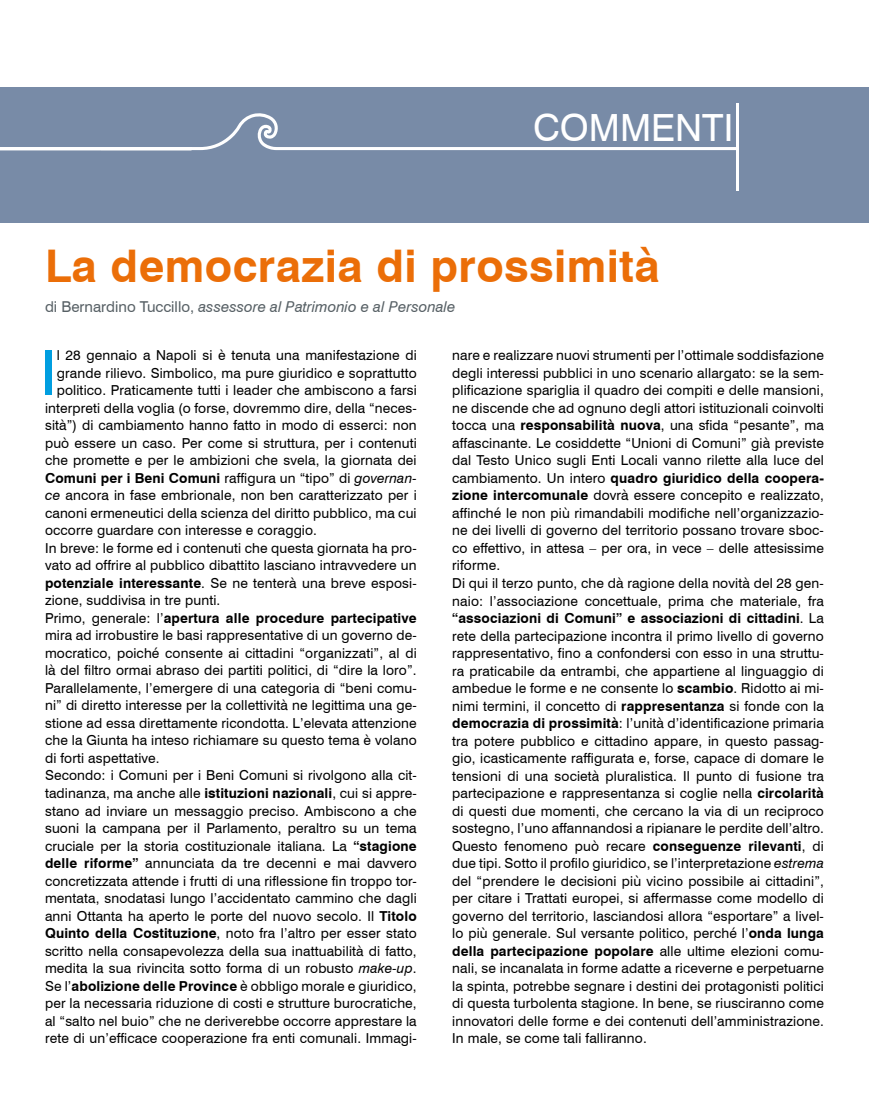
<style>
.page{position:relative;width:869px;height:1099px;background:#fff}
.page>*{position:absolute;margin:0;border:0;box-sizing:border-box;transform-origin:0 0}
.t1{font:62.38px "Swiss 721 BT";color:#009ee0}
.t2{font:700 45px "Swiss 721 BT";color:#eb6e08}
.t3{font:37.5px "Swiss 721 BT";color:#fff}
.t4{font:italic 15px "Swiss 721 BT";color:#576065}
.t5{font:13.75px/17.5px "Swiss 721 BT";letter-spacing:.01em;color:#000}
.t6{font:700 13.75px "Swiss 721 BT";letter-spacing:.01em;color:#000}
.s1{font-style:normal}
.s2{font-weight:400}
.s3{font-weight:400;font-style:italic}
.s4{font-style:italic}
.s5{font-weight:700}
</style>
<div class="page">
<div style="left:0;top:88px;width:868px;height:135px;background:#788ba7"></div>
<hr style="left:736px;top:104px;width:2px;height:87px;background:#fff">
<svg style="left:0;top:113px;width:736px;height:37px"></svg>
<h3 class="t3" style="left:533px;top:105px;width:26px">commenti</h3>
<h2 class="t2" style="left:45px;top:239px;width:616px">La democrazia di prossimità</h2>
<p class="t4" style="left:45px;top:298px;width:411px"><span class="s1">di Bernardino Tuccillo,</span> assessore al Patrimonio e al Personale</p>
<h1 class="t1" style="left:40px;top:335px;width:18px">I</h1>
<p class="t5" style="left:57px;top:346px;width:361px">l 28 gennaio a Napoli si è tenuta una manifestazione di</p>
<p class="t5" style="left:57px;top:364px;width:361px">grande rilievo. Simbolico, ma pure giuridico e soprattutto</p>
<p class="t5" style="left:57px;top:381px;width:361px">politico. Praticamente tutti i leader che ambiscono a farsi</p>
<p class="t5" style="left:45px;top:399px;width:373px">interpreti della voglia (o forse, dovremmo dire, della “neces-</p>
<p class="t5" style="left:45px;top:416px;width:373px">sità”) di cambiamento hanno fatto in modo di esserci: non</p>
<p class="t5" style="left:45px;top:434px;width:373px">può essere un caso. Per come si struttura, per i contenuti</p>
<p class="t5" style="left:45px;top:451px;width:373px">che promette e per le ambizioni che svela, la giornata dei</p>
<p class="t6" style="left:45px;top:469px;width:373px">Comuni per i Beni Comuni <span class="s2">raffigura un “tipo” di</span> <span class="s3">governan-</span></p>
<p class="t5" style="left:45px;top:486px;width:373px"><span class="s4">ce</span> ancora in fase embrionale, non ben caratterizzato per i</p>
<p class="t5" style="left:45px;top:504px;width:373px">canoni ermeneutici della scienza del diritto pubblico, ma cui</p>
<p class="t5" style="left:45px;top:521px;width:273px">occorre guardare con interesse e coraggio.</p>
<p class="t5" style="left:45px;top:539px;width:373px">In breve: le forme ed i contenuti che questa giornata ha pro-</p>
<p class="t5" style="left:45px;top:556px;width:373px">vato ad offrire al pubblico dibattito lasciano intravvedere un</p>
<p class="t5" style="left:45px;top:574px;width:373px"><span class="s5">potenziale interessante</span>. Se ne tenterà una breve esposi-</p>
<p class="t5" style="left:45px;top:591px;width:177px">zione, suddivisa in tre punti.</p>
<p class="t6" style="left:45px;top:609px;width:373px"><span class="s2">Primo, generale: l’</span>apertura alle procedure partecipative</p>
<p class="t5" style="left:45px;top:626px;width:373px">mira ad irrobustire le basi rappresentative di un governo de-</p>
<p class="t5" style="left:45px;top:644px;width:373px">mocratico, poiché consente ai cittadini “organizzati”, al di</p>
<p class="t5" style="left:45px;top:661px;width:373px">là del filtro ormai abraso dei partiti politici, di “dire la loro”.</p>
<p class="t5" style="left:45px;top:679px;width:373px">Parallelamente, l’emergere di una categoria di “beni comu-</p>
<p class="t5" style="left:45px;top:696px;width:373px">ni” di diretto interesse per la collettività ne legittima una ge-</p>
<p class="t5" style="left:45px;top:714px;width:373px">stione ad essa direttamente ricondotta. L’elevata attenzione</p>
<p class="t5" style="left:45px;top:731px;width:373px">che la Giunta ha inteso richiamare su questo tema è volano</p>
<p class="t5" style="left:45px;top:749px;width:116px">di forti aspettative.</p>
<p class="t5" style="left:45px;top:766px;width:373px">Secondo: i Comuni per i Beni Comuni si rivolgono alla cit-</p>
<p class="t5" style="left:45px;top:784px;width:373px">tadinanza, ma anche alle <span class="s5">istituzioni nazionali</span>, cui si appre-</p>
<p class="t5" style="left:45px;top:801px;width:373px">stano ad inviare un messaggio preciso. Ambiscono a che</p>
<p class="t5" style="left:45px;top:819px;width:373px">suoni la campana per il Parlamento, peraltro su un tema</p>
<p class="t5" style="left:45px;top:836px;width:373px">cruciale per la storia costituzionale italiana. La <span class="s5">“stagione</span></p>
<p class="t5" style="left:45px;top:854px;width:373px"><span class="s5">delle riforme”</span> annunciata da tre decenni e mai davvero</p>
<p class="t5" style="left:45px;top:871px;width:373px">concretizzata attende i frutti di una riflessione fin troppo tor-</p>
<p class="t5" style="left:45px;top:889px;width:373px">mentata, snodatasi lungo l’accidentato cammino che dagli</p>
<p class="t5" style="left:45px;top:906px;width:373px">anni Ottanta ha aperto le porte del nuovo secolo. Il <span class="s5">Titolo</span></p>
<p class="t5" style="left:45px;top:924px;width:373px"><span class="s5">Quinto della Costituzione</span>, noto fra l’altro per esser stato</p>
<p class="t5" style="left:45px;top:941px;width:373px">scritto nella consapevolezza della sua inattuabilità di fatto,</p>
<p class="t5" style="left:45px;top:959px;width:373px">medita la sua rivincita sotto forma di un robusto <span class="s4">make-up</span>.</p>
<p class="t5" style="left:45px;top:976px;width:373px">Se l’<span class="s5">abolizione delle Province</span> è obbligo morale e giuridico,</p>
<p class="t5" style="left:45px;top:994px;width:373px">per la necessaria riduzione di costi e strutture burocratiche,</p>
<p class="t5" style="left:45px;top:1011px;width:373px">al “salto nel buio” che ne deriverebbe occorre apprestare la</p>
<p class="t5" style="left:45px;top:1029px;width:373px">rete di un’efficace cooperazione fra enti comunali. Immagi-</p>
<p class="t5" style="left:452px;top:346px;width:373px">nare e realizzare nuovi strumenti per l’ottimale soddisfazione degli interessi pubblici in uno scenario allargato: se la sem&shy;plificazione spariglia il quadro dei compiti e delle mansioni, ne discende che ad ognuno degli attori istituzionali coinvolti tocca una <span class="s5">responsabilità nuova</span>, una sfida “pesante”, ma affascinante. Le cosiddette “Unioni di Comuni” già previste dal Testo Unico sugli Enti Locali vanno rilette alla luce del cambiamento. Un intero <span class="s5">quadro giuridico della coopera&shy;zione intercomunale</span> dovrà essere concepito e realizzato, affinché le non più rimandabili modifiche nell’organizzazio&shy;ne dei livelli di governo del territorio possano trovare sboc&shy;co effettivo, in attesa – per ora, in vece – delle attesissime riforme.<br>Di qui il terzo punto, che dà ragione della novità del 28 gen&shy;naio: l’associazione concettuale, prima che materiale, fra <span class="s5">“associazioni di Comuni” e associazioni di cittadini</span>. La rete della partecipazione incontra il primo livello di governo rappresentativo, fino a confondersi con esso in una struttu&shy;ra praticabile da entrambi, che appartiene al linguaggio di ambedue le forme e ne consente lo <span class="s5">scambio</span>. Ridotto ai mi&shy;nimi termini, il concetto di <span class="s5">rappresentanza</span> si fonde con la <span class="s5">democrazia di prossimità</span>: l’unità d’identificazione primaria tra potere pubblico e cittadino appare, in questo passag&shy;gio, icasticamente raffigurata e, forse, capace di domare le tensioni di una società pluralistica. Il punto di fusione tra partecipazione e rappresentanza si coglie nella <span class="s5">circolarità </span>di questi due momenti, che cercano la via di un reciproco sostegno, l’uno affannandosi a ripianare le perdite dell’altro.<br>Questo fenomeno può recare <span class="s5">conseguenze rilevanti</span>, di due tipi. Sotto il profilo giuridico, se l’interpretazione <span class="s4">estrema </span>del “prendere le decisioni più vicino possibile ai cittadini”, per citare i Trattati europei, si affermasse come modello di governo del territorio, lasciandosi allora “esportare” a livel&shy;lo più generale. Sul versante politico, perché l’<span class="s5">onda lunga della partecipazione popolare</span> alle ultime elezioni comu&shy;nali, se incanalata in forme adatte a riceverne e perpetuarne la spinta, potrebbe segnare i destini dei protagonisti politici di questa turbolenta stagione. In bene, se riusciranno come innovatori delle forme e dei contenuti dell’amministrazione.<br>In male, se come tali falliranno.</p>
</div>
